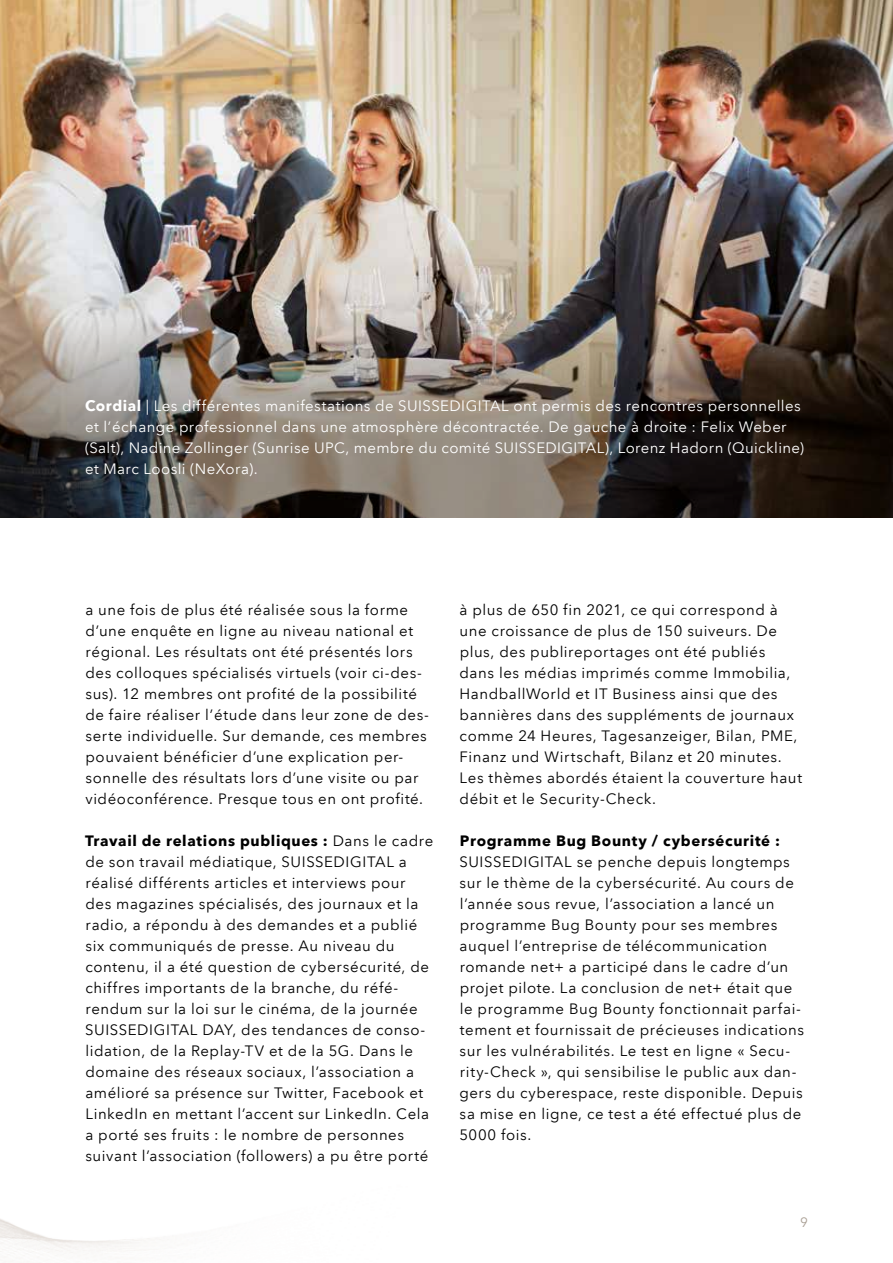
<style>
.page{position:relative;width:893px;height:1263px;background:#fff}
.page>*{position:absolute;margin:0;border:0;box-sizing:border-box;transform-origin:0 0}
.t1{font:15px/21px "Avenir Next LT Pro";letter-spacing:.035em;color:#000}
.t2{font:15px/21px "Avenir Next LT Pro";letter-spacing:.025em;color:#fff}
.t3{font:700 15px "Avenir Next LT Pro";letter-spacing:.045em;color:#000}
.t4{font:13.5px "Avenir Next LT Pro";color:#aaa095}
.s1{font-weight:700}
</style>
<div class="page">
<img style="left:0;top:0;width:893px;height:263px">
<img style="left:0;top:263px;width:893px;height:255px">
<p class="t2" style="left:85px;top:396px;width:720px"><span class="s1">Cordial</span> | Les différentes manifestations de SUISSEDIGITAL ont permis des rencontres personnelles et l’échange professionnel dans une atmosphère décontractée. De gauche à droite : Felix Weber (Salt), Nadine Zollinger (Sunrise UPC, membre du comité SUISSEDIGITAL), Lorenz Hadorn (Quickline) et Marc Loosli (NeXora).</p>
<p class="t1" style="left:85px;top:600px;width:345px">a une fois de plus été réalisée sous la forme d’une enquête en ligne au niveau national et régional. Les résultats ont été présentés lors des colloques spécialisés virtuels (voir ci-des&shy;sus). 12 membres ont profité de la possibilité de faire réaliser l’étude dans leur zone de des&shy;serte individuelle. Sur demande, ces membres pouvaient bénéficier d’une explication per&shy;sonnelle des résultats lors d’une visite ou par vidéoconférence. Presque tous en ont profité.</p>
<p class="t1" style="left:85px;top:831px;width:350px"><span class="s1">Travail de relations publiques :</span> Dans le cadre de son travail médiatique, SUISSEDIGITAL a réalisé différents articles et interviews pour des magazines spécialisés, des journaux et la radio, a répondu à des demandes et a publié six communiqués de presse. Au niveau du contenu, il a été question de cybersécurité, de chiffres importants de la branche, du réfé&shy;rendum sur la loi sur le cinéma, de la journée SUISSEDIGITAL DAY, des tendances de conso&shy;lidation, de la Replay-TV et de la 5G. Dans le domaine des réseaux sociaux, l’association a amélioré sa présence sur Twitter, Facebook et LinkedIn en mettant l’accent sur LinkedIn. Cela a porté ses fruits : le nombre de personnes suivant l’association (followers) a pu être porté</p>
<p class="t1" style="left:460px;top:600px;width:344px">à plus de 650 fin 2021, ce qui correspond à une croissance de plus de 150 suiveurs. De plus, des publireportages ont été publiés dans les médias imprimés comme Immobilia, HandballWorld et IT Business ainsi que des bannières dans des suppléments de journaux comme 24 Heures, Tagesanzeiger, Bilan, PME, Finanz und Wirtschaft, Bilanz et 20 minutes.<br>Les thèmes abordés étaient la couverture haut débit et le Security-Check.</p>
<p class="t3" style="left:460px;top:832px;width:322px">Programme Bug Bounty / cybersécurité :</p>
<p class="t1" style="left:459px;top:852px;width:346px">SUISSEDIGITAL se penche depuis longtemps sur le thème de la cybersécurité. Au cours de l’année sous revue, l’association a lancé un programme Bug Bounty pour ses membres auquel l’entreprise de télécommunication romande net+ a participé dans le cadre d’un projet pilote. La conclusion de net+ était que le programme Bug Bounty fonctionnait parfai&shy;tement et fournissait de précieuses indications sur les vulnérabilités. Le test en ligne « Secu&shy;rity-Check », qui sensibilise le public aux dan&shy;gers du cyberespace, reste disponible. Depuis sa mise en ligne, ce test a été effectué plus de 5000 fois.</p>
<p class="t4" style="left:800px;top:1214px;width:9px">9</p>
</div>
